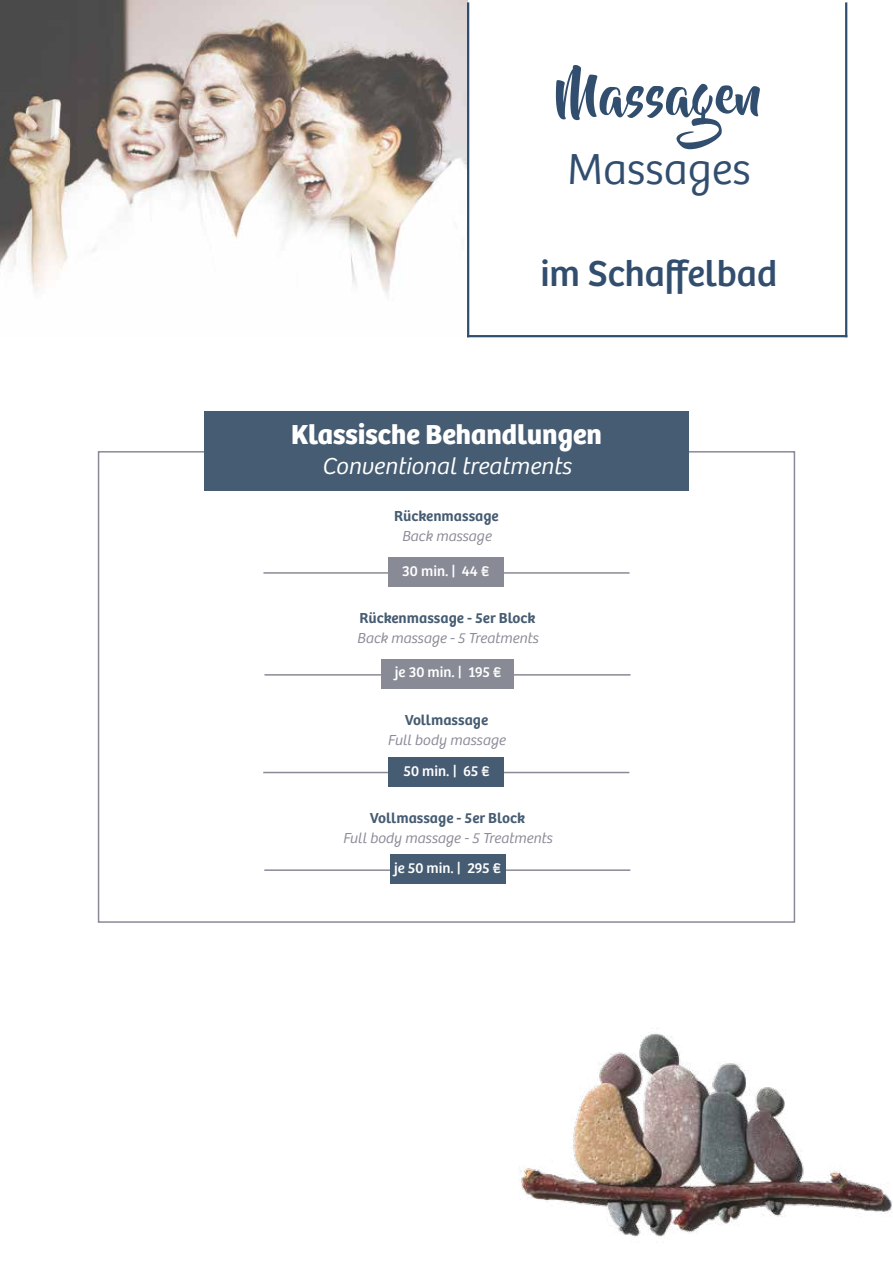
<style>
.page{position:relative;width:893px;height:1263px;background:#fff}
.page>*{position:absolute;margin:0;border:0;box-sizing:border-box;transform-origin:0 0}
.t1{font:52.5px "Beyond The Mountains";color:#324e6f}
.t2{font:300 45px "Bree";color:#324e6f}
.t3{font:37.5px "Bree";color:#324e6f}
.t4{font:700 28.5px "Bree";color:#fff}
.t5{font:italic 300 24px "Bree";color:#fff}
.t6{font:italic 300 15px "Bree";color:#888a96}
.t7{font:600 15px "Bree";color:#465c72}
.t8{font:15px "Bree";color:#fff}
</style>
<div class="page">
<img style="left:0;top:0;width:467px;height:296px">
<hr style="left:845px;top:2px;width:2px;height:335px;background:#324e6f">
<hr style="left:467px;top:335px;width:380px;height:2px;background:#324e6f">
<hr style="left:467px;top:2px;width:2px;height:335px;background:#324e6f">
<div style="left:204px;top:411px;width:485px;height:80px;background:#465c72"></div>
<hr style="left:263px;top:572px;width:366px;height:2px;background:#888a96">
<div style="left:389px;top:558px;width:115px;height:29px;background:#888a96"></div>
<hr style="left:263px;top:772px;width:366px;height:1px;background:#888a96">
<div style="left:389px;top:757px;width:115px;height:29px;background:#465c72"></div>
<hr style="left:264px;top:674px;width:367px;height:2px;background:#888a96">
<div style="left:381px;top:660px;width:133px;height:29px;background:#888a96"></div>
<hr style="left:264px;top:869px;width:366px;height:2px;background:#888a96">
<div style="left:390px;top:855px;width:115px;height:29px;background:#465c72"></div>
<img style="left:520px;top:1028px;width:372px;height:214px">
<h1 class="t1" style="left:556px;top:66px;width:207px">Massagen</h1>
<h2 class="t2" style="left:567px;top:143px;width:185px">Massages</h2>
<h3 class="t3" style="left:540px;top:251px;width:238px">im Schaffelbad</h3>
<h3 class="t4" style="left:291px;top:417px;width:312px">Klassische Behandlungen</h3>
<h3 class="t5" style="left:322px;top:452px;width:251px">Conventional treatments</h3>
<p class="t7" style="left:394px;top:507px;width:106px">Rückenmassage</p>
<p class="t8" style="left:402px;top:562px;width:88px">30 min. | 44 €</p>
<p class="t6" style="left:402px;top:528px;width:91px">Back massage</p>
<p class="t7" style="left:359px;top:609px;width:178px">Rückenmassage - 5er Block</p>
<p class="t8" style="left:395px;top:663px;width:108px">je 30 min. | 195 €</p>
<p class="t6" style="left:357px;top:630px;width:183px">Back massage - 5 Treatments</p>
<p class="t7" style="left:405px;top:711px;width:85px">Vollmassage</p>
<p class="t8" style="left:404px;top:761px;width:87px">50 min. | 65 €</p>
<p class="t6" style="left:388px;top:732px;width:119px">Full body massage</p>
<p class="t7" style="left:370px;top:809px;width:157px">Vollmassage - 5er Block</p>
<p class="t8" style="left:394px;top:859px;width:108px">je 50 min. | 295 €</p>
<p class="t6" style="left:343px;top:829px;width:211px">Full body massage - 5 Treatments</p>
</div>
